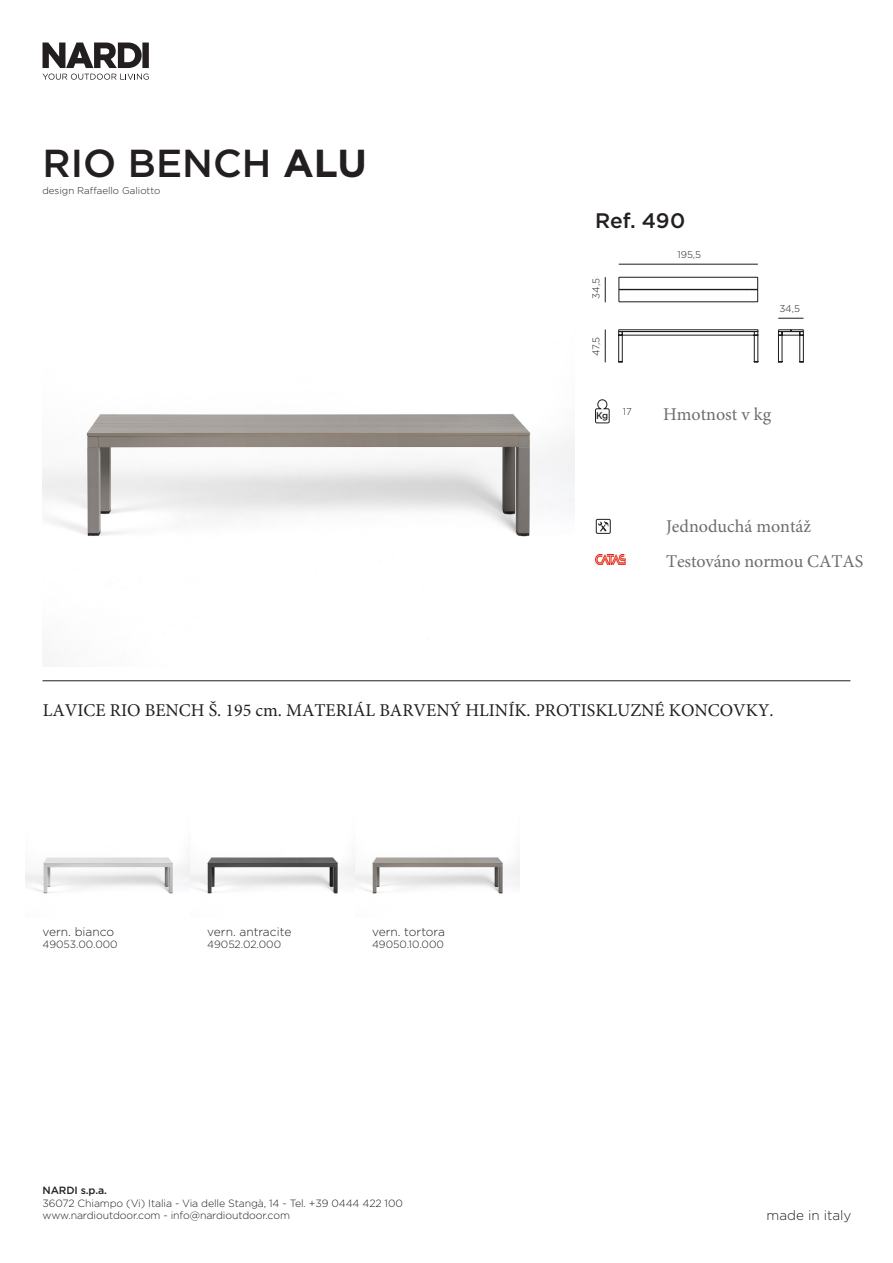
<style>
.page{position:relative;width:893px;height:1263px;background:#fff}
.page>*{position:absolute;margin:0;border:0;box-sizing:border-box;transform-origin:0 0}
.t1{font:500 39px "Gotham N";color:#231f20}
.t2{font:500 21px "Gotham N";letter-spacing:-.005em;color:#231f20}
.t3{font:18px "Minion Pro";color:#231f20}
.t4{font:18px "Minion Pro";color:#6c6d70}
.t5{font:300 13.5px "Gotham N";color:#231f20}
.t6{font:300 12px "Gotham N";color:#231f20}
.t7{font:300 10.5px/12.6px "Gotham N";letter-spacing:-.01em;color:#231f20}
.t8{font:500 10.5px "Gotham N";letter-spacing:-.01em;color:#231f20}
.t9{font:300 9.75px "Gotham N";color:#231f20}
.t10{font:500 9.75px "Gotham N";color:#231f20;scale:.93 1}
.s1{font-weight:700}
</style>
<div class="page">
<svg style="left:43px;top:43px;width:106px;height:25px"></svg>
<svg style="left:43px;top:74px;width:106px;height:6px"></svg>
<svg style="left:595px;top:399px;width:15px;height:25px"></svg>
<hr style="left:43px;top:680px;width:807px;height:1px;background:#231f20">
<img style="left:26px;top:857px;width:494px;height:37px">
<img style="left:43px;top:414px;width:531px;height:251px">
<div style="left:596px;top:519px;width:15px;height:15px;border:1px solid #231f20"></div>
<svg style="left:598px;top:521px;width:11px;height:11px"></svg>
<img style="left:595px;top:555px;width:31px;height:9px">
<svg style="left:778px;top:330px;width:25px;height:5px"></svg>
<div style="left:778px;top:335px;width:4px;height:27px;border:1px solid #1c1c1c"></div>
<hr style="left:619px;top:264px;width:139px;height:1px;background:#1c1c1c">
<svg style="left:778px;top:318px;width:25px;height:1px"></svg>
<hr style="left:605px;top:329px;width:1px;height:33px;background:#1c1c1c">
<svg style="left:605px;top:277px;width:1px;height:25px"></svg>
<div style="left:618px;top:330px;width:140px;height:2px;border:1px solid #1c1c1c"></div>
<svg style="left:754px;top:331px;width:4px;height:4px"></svg>
<div style="left:754px;top:335px;width:4px;height:27px;border:1px solid #1c1c1c"></div>
<div style="left:622px;top:331px;width:132px;height:4px;border:1px solid #1c1c1c"></div>
<svg style="left:618px;top:331px;width:4px;height:4px"></svg>
<div style="left:618px;top:335px;width:4px;height:27px;border:1px solid #1c1c1c"></div>
<svg style="left:619px;top:277px;width:139px;height:25px"></svg>
<p class="t1" style="left:43px;top:141px;width:326px">RIO BENCH <span class="s1">ALU</span></p>
<p class="t9" style="left:43px;top:185px;width:119px">design Raffaello Galiotto</p>
<p class="t2" style="left:595px;top:209px;width:92px">Ref. 490</p>
<p class="t9" style="left:591px;top:299px;width:22px;rotate:-90deg">34,5</p>
<p class="t9" style="left:591px;top:356px;width:20px;rotate:-90deg">47,5</p>
<p class="t9" style="left:677px;top:250px;width:25px">195,5</p>
<p class="t9" style="left:779px;top:304px;width:22px">34,5</p>
<p class="t10" style="left:596px;top:410px;width:15px">Kg</p>
<p class="t4" style="left:663px;top:403px;width:110px">Hmotnost v kg</p>
<p class="t9" style="left:623px;top:407px;width:10px">17</p>
<p class="t4" style="left:666px;top:514px;width:147px">Jednoduchá montáž</p>
<p class="t4" style="left:666px;top:550px;width:199px">Testováno normou CATAS</p>
<p class="t3" style="left:43px;top:698px;width:732px">LAVICE RIO BENCH Š. 195 cm. MATERIÁL BARVENÝ HLINÍK. PROTISKLUZNÉ KONCOVKY.</p>
<p class="t6" style="left:43px;top:925px;width:73px">vern. bianco</p>
<p class="t7" style="left:43px;top:938px;width:77px">49053.00.000</p>
<p class="t6" style="left:207px;top:925px;width:86px">vern. antracite</p>
<p class="t7" style="left:207px;top:938px;width:75px">49052.02.000</p>
<p class="t6" style="left:372px;top:925px;width:74px">vern. tortora</p>
<p class="t7" style="left:372px;top:938px;width:73px">49050.10.000</p>
<p class="t8" style="left:43px;top:1184px;width:66px">NARDI s.p.a.</p>
<p class="t7" style="left:43px;top:1196px;width:362px">36072 Chiampo (Vi) Italia - Via delle Stangà, 14 - Tel. +39 0444 422 100 www.nardioutdoor.com - info@nardioutdoor.com</p>
<p class="t5" style="left:767px;top:1207px;width:86px">made in italy</p>
</div>
